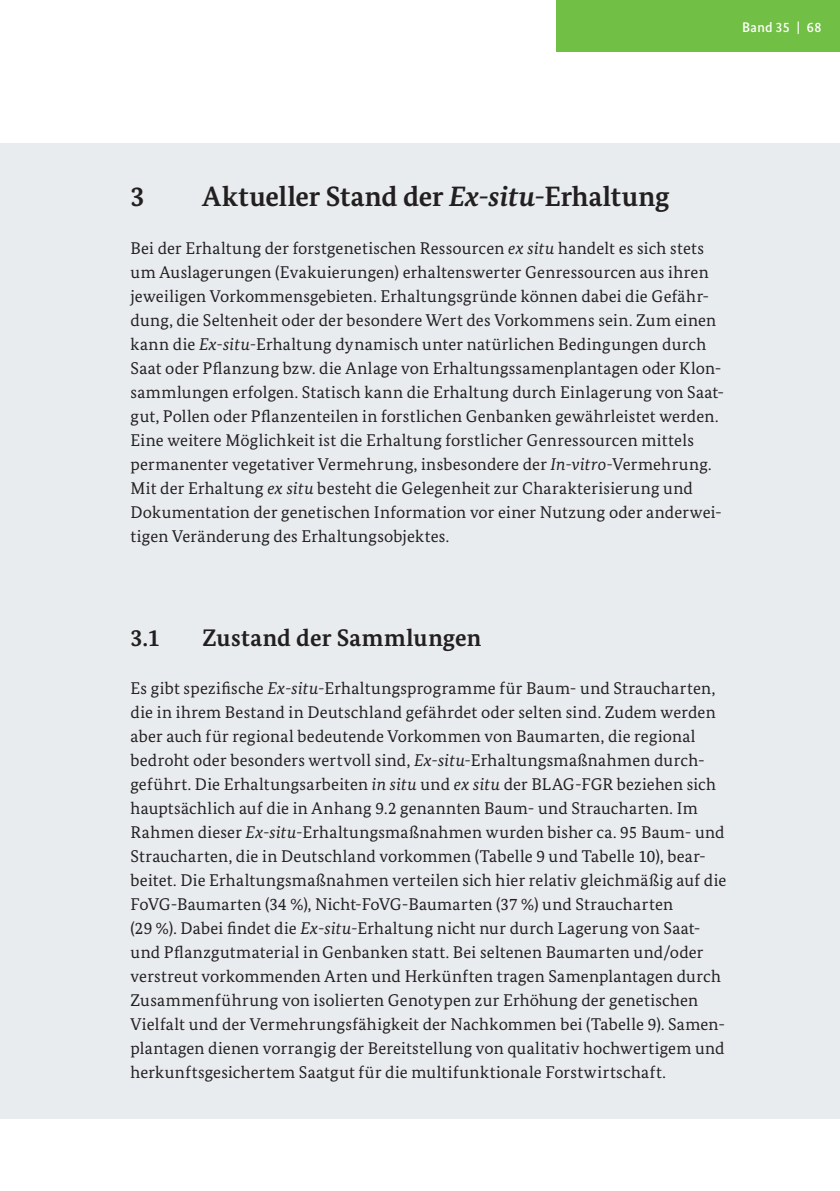
<style>
.page{position:relative;width:840px;height:1191px;background:#fff}
.page>*{position:absolute;margin:0;border:0;box-sizing:border-box;transform-origin:0 0}
.t1{font:700 28px "Bundes Serif";letter-spacing:.015em;color:#231f20}
.t2{font:700 24px "Bundes Serif";letter-spacing:.02em;color:#231f20}
.t3{font:17px/24px "Bundes Serif";letter-spacing:.015em;color:#231f20}
.t4{font:500 14px "Bundes Sans";letter-spacing:.02em;color:#fff}
.s1{font-style:italic}
</style>
<div class="page">
<div style="left:0;top:143px;width:839px;height:975px;background:#e8ecef"></div>
<div style="left:556px;top:0;width:283px;height:52px;background:#71bf44"></div>
<p class="t4" style="left:741px;top:18px;width:81px">Band 35 | 68</p>
<h1 class="t1" style="left:130px;top:179px;width:15px">3</h1>
<h1 class="t1" style="left:202px;top:179px;width:468px">Aktueller Stand der <span class="s1">Ex-situ-</span>Erhaltung</h1>
<p class="t3" style="left:130px;top:236px;width:595px">Bei der Erhaltung der forstgenetischen Ressourcen <span class="s1">ex situ</span> handelt es sich stets um Auslagerungen (Evakuierungen) erhaltenswerter Genressourcen aus ihren jeweiligen Vorkommensgebieten. Erhaltungsgründe können dabei die Gefähr&shy;dung, die Seltenheit oder der besondere Wert des Vorkommens sein. Zum einen kann die <span class="s1">Ex-situ-</span>Erhaltung dynamisch unter natürlichen Bedingungen durch Saat oder Pflanzung bzw. die Anlage von Erhaltungssamenplantagen oder Klon&shy;sammlungen erfolgen. Statisch kann die Erhaltung durch Einlagerung von Saat&shy;gut, Pollen oder Pflanzenteilen in forstlichen Genbanken gewährleistet werden.<br>Eine weitere Möglichkeit ist die Erhaltung forstlicher Genressourcen mittels permanenter vegetativer Vermehrung, insbesondere der <span class="s1">In-vitro-</span>Vermehrung.<br>Mit der Erhaltung <span class="s1">ex situ</span> besteht die Gelegenheit zur Charakterisierung und Dokumentation der genetischen Information vor einer Nutzung oder anderwei&shy;tigen Veränderung des Erhaltungsobjektes.</p>
<h2 class="t2" style="left:130px;top:623px;width:31px">3.1</h2>
<h2 class="t2" style="left:202px;top:623px;width:280px">Zustand der Sammlungen</h2>
<p class="t3" style="left:130px;top:676px;width:597px">Es gibt spezifische <span class="s1">Ex-situ-</span>Erhaltungsprogramme für Baum- und Straucharten, die in ihrem Bestand in Deutschland gefährdet oder selten sind. Zudem werden aber auch für regional bedeutende Vorkommen von Baumarten, die regional bedroht oder besonders wertvoll sind, <span class="s1">Ex-situ-</span>Erhaltungsmaßnahmen durch&shy;geführt. Die Erhaltungsarbeiten <span class="s1">in situ</span> und <span class="s1">ex situ</span> der BLAG-FGR beziehen sich hauptsächlich auf die in Anhang 9.2 genannten Baum- und Straucharten. Im Rahmen dieser <span class="s1">Ex-situ-</span>Erhaltungsmaßnahmen wurden bisher ca. 95 Baum- und Straucharten, die in Deutschland vorkommen (Tabelle 9 und Tabelle 10), bear&shy;beitet. Die Erhaltungsmaßnahmen verteilen sich hier relativ gleichmäßig auf die FoVG-Baumarten (34 %), Nicht-FoVG-Baumarten (37 %) und Straucharten<br>(29 %). Dabei findet die <span class="s1">Ex-situ-</span>Erhaltung nicht nur durch Lagerung von Saat&shy;und Pflanzgutmaterial in Genbanken statt. Bei seltenen Baumarten und/oder verstreut vorkommenden Arten und Herkünften tragen Samenplantagen durch Zusammenführung von isolierten Genotypen zur Erhöhung der genetischen Vielfalt und der Vermehrungsfähigkeit der Nachkommen bei (Tabelle 9). Samen&shy;plantagen dienen vorrangig der Bereitstellung von qualitativ hochwertigem und herkunftsgesichertem Saatgut für die multifunktionale Forstwirtschaft.</p>
</div>
